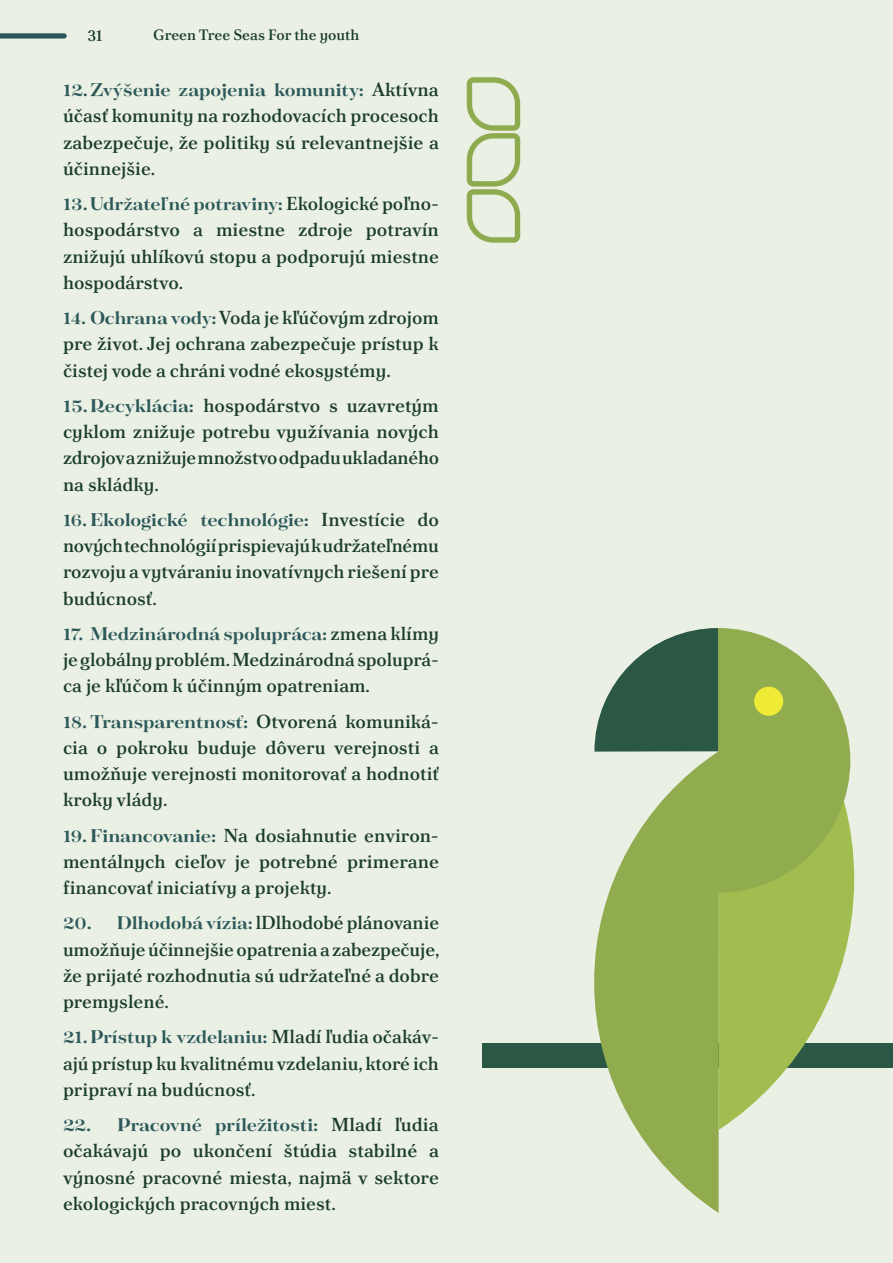
<style>
.page{position:relative;width:893px;height:1263px;background:#eaf0e4}
.page>*{position:absolute;margin:0;border:0;box-sizing:border-box;transform-origin:0 0}
.Paragraf{font:700 20.25px "Tenez";color:#2c5859}
.Paragraf-2{font:18.75px/26.2px "Poltawski Nowy";color:#1c3d2c;text-align:justify}
.t1{font:15px "Poltawski Nowy";color:#1c3d2c}
.s1{font-family:"Poltawski Nowy";font-weight:400;font-size:18.75px;color:#1c3d2c}
.s2{font-family:"Tenez";font-weight:700;font-size:20.25px;color:#2c5859}
</style>
<div class="page">
<div style="left:0;top:33px;width:64px;height:6px;background:#2c5859"></div>
<div style="left:482px;top:1043px;width:411px;height:25px;background:#2b5745"></div>
<svg style="left:719px;top:752px;width:135px;height:378px;fill:#a1bd4f"></svg>
<svg style="left:594px;top:628px;width:256px;height:265px;background:#86a262"></svg>
<div style="left:754px;top:687px;width:29px;height:29px;background:#f0eb36;border-radius:50%"></div>
<svg style="left:594px;top:751px;width:125px;height:462px;fill:#91ab4f"></svg>
<svg style="left:467px;top:77px;width:53px;height:166px"></svg>
<p class="t1" style="left:87px;top:25px;width:16px">31</p>
<p class="t1" style="left:153px;top:24px;width:208px">Green Tree Seas For the youth</p>
<p class="Paragraf" style="left:63px;top:76px;width:377px">12.Zvýšenie zapojenia komunity: <span class="s1">Aktívna</span></p>
<p class="Paragraf-2" style="left:63px;top:102px;width:377px">účasť komunity na rozhodovacích procesoch zabezpečuje, že politiky sú relevantnejšie a účinnejšie.</p>
<p class="Paragraf" style="left:63px;top:190px;width:377px">13.Udržateľné potraviny: <span class="s1">Ekologické poľno-</span></p>
<p class="Paragraf-2" style="left:63px;top:216px;width:377px">hospodárstvo a miestne zdroje potravín znižujú uhlíkovú stopu a podporujú miestne hospodárstvo.</p>
<p class="Paragraf-2" style="left:63px;top:304px;width:377px"><span class="s2">14. Ochrana vody:</span> Voda je kľúčovým zdrojom pre život. Jej ochrana zabezpečuje prístup k čistej vode a chráni vodné ekosystémy.</p>
<p class="Paragraf-2" style="left:63px;top:392px;width:378px"><span class="s2">15.Recyklácia:</span> hospodárstvo s uzavretým cyklom znižuje potrebu využívania nových zdrojov a znižuje množstvo odpadu ukladaného na skládky.</p>
<p class="Paragraf" style="left:63px;top:505px;width:377px">16.Ekologické technológie: <span class="s1">Investície do</span></p>
<p class="Paragraf-2" style="left:63px;top:532px;width:377px">nových technológií prispievajú k udržateľnému rozvoju a vytváraniu inovatívnych riešení pre budúcnosť.</p>
<p class="Paragraf" style="left:63px;top:619px;width:377px">17. Medzinárodná spolupráca: <span class="s1">zmena klímy</span></p>
<p class="Paragraf-2" style="left:63px;top:646px;width:377px">je globálny problém. Medzinárodná spoluprá&shy;ca je kľúčom k účinným opatreniam.</p>
<p class="Paragraf" style="left:63px;top:707px;width:377px">18.Transparentnosť: <span class="s1">Otvorená komuniká-</span></p>
<p class="Paragraf-2" style="left:63px;top:734px;width:377px">cia o pokroku buduje dôveru verejnosti a umožňuje verejnosti monitorovať a hodnotiť kroky vlády.</p>
<p class="Paragraf-2" style="left:63px;top:821px;width:377px"><span class="s2">19.Financovanie:</span> Na dosiahnutie environ&shy;mentálnych cieľov je potrebné primerane financovať iniciatívy a projekty.</p>
<p class="Paragraf-2" style="left:63px;top:909px;width:378px"><span class="s2">20. Dlhodobá vízia:</span> lDlhodobé plánovanie umožňuje účinnejšie opatrenia a zabezpečuje, že prijaté rozhodnutia sú udržateľné a dobre premyslené.</p>
<p class="Paragraf" style="left:63px;top:1023px;width:377px">21.Prístup k vzdelaniu: <span class="s1">Mladí ľudia očakáv-</span></p>
<p class="Paragraf-2" style="left:63px;top:1049px;width:377px">ajú prístup ku kvalitnému vzdelaniu, ktoré ich pripraví na budúcnosť.</p>
<p class="Paragraf" style="left:63px;top:1111px;width:377px">22. Pracovné príležitosti: <span class="s1">Mladí ľudia</span></p>
<p class="Paragraf-2" style="left:63px;top:1137px;width:377px">očakávajú po ukončení štúdia stabilné a výnosné pracovné miesta, najmä v sektore ekologických pracovných miest.</p>
</div>
